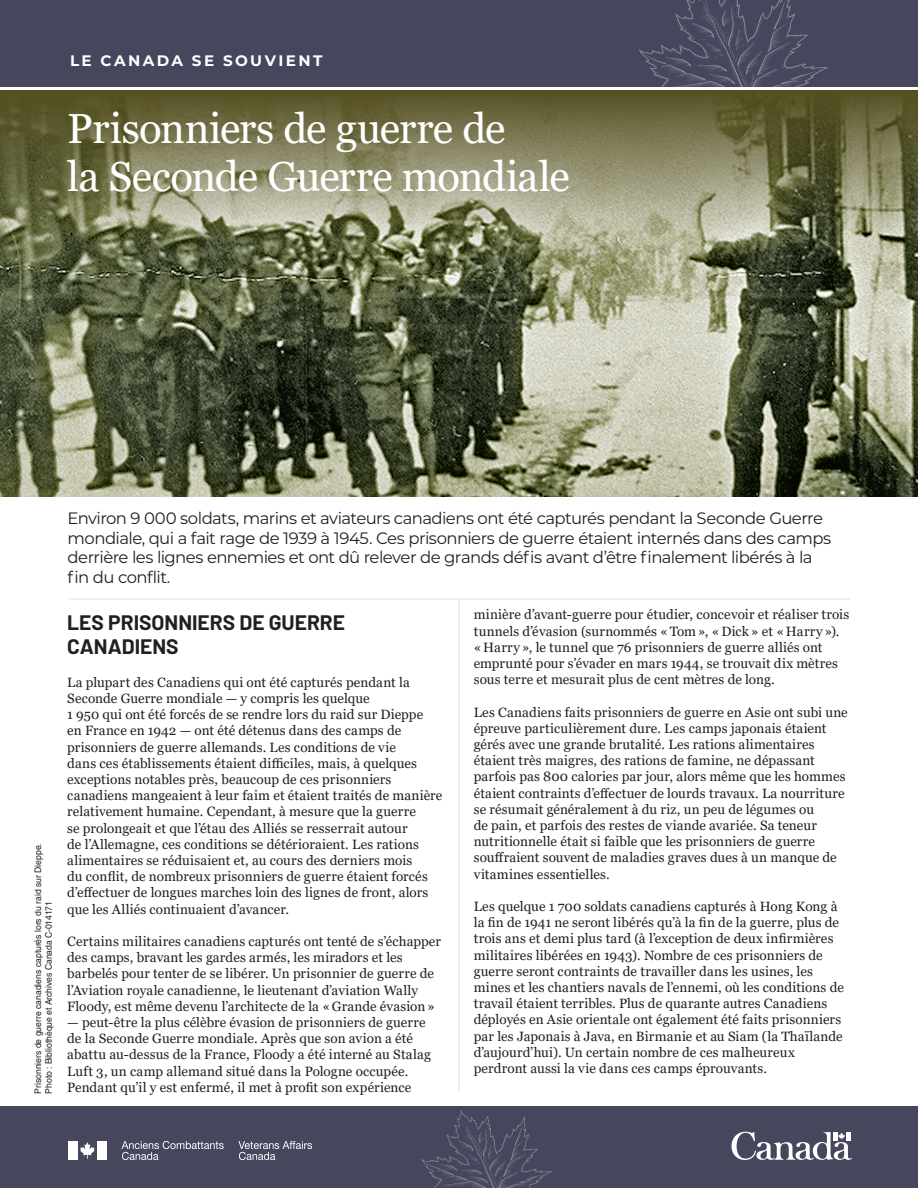
<style>
.page{position:relative;width:918px;height:1188px;background:#fff}
.page>*{position:absolute;margin:0;border:0;box-sizing:border-box;transform-origin:0 0}
.Heading_1{font:42px/48px "Georgia";letter-spacing:-.02em;color:#fff}
.t1{font:700 21px/24px "Barlow";color:#231f20}
.Paragraph_Style_1{font:16.5px/19.5px "Montserrat";letter-spacing:-.035em;color:#231f20}
.t2{font:700 15.15px "Montserrat";letter-spacing:.16em;color:#fff}
.t3{font:13.5px/16.2px "Georgia";letter-spacing:.01em;color:#231f20}
.t4{font:9px/10.8px "Helvetica LT Std";color:#231f20;scale:.96 1}
</style>
<div class="page">
<div style="left:0;top:0;width:918px;height:87px;background:#46475d"></div>
<div style="left:0;top:1107px;width:918px;height:81px;background:#46475d"></div>
<svg style="left:421px;top:1110px;width:131px;height:78px"></svg>
<svg style="left:731px;top:1132px;width:121px;height:28px"></svg>
<svg style="left:639px;top:0;width:189px;height:87px"></svg>
<div style="left:68px;top:1141px;width:9px;height:19px;background:#fff"></div>
<div style="left:97px;top:1141px;width:9px;height:19px;background:#fff"></div>
<svg style="left:80px;top:1142px;width:15px;height:17px"></svg>
<svg style="left:238px;top:1141px;width:74px;height:19px"></svg>
<svg style="left:121px;top:1141px;width:103px;height:19px"></svg>
<img style="left:0;top:233px;width:918px;height:264px">
<svg style="left:0;top:90px;width:918px;height:143px;background:#7f7e5a"></svg>
<hr style="left:459px;top:599px;width:1px;height:492px;background:#d5e3ea">
<hr style="left:69px;top:599px;width:781px;height:1px;background:#d5e3ea">
<p class="t2" style="left:70px;top:49px;width:254px">LE CANADA SE SOUVIENT</p>
<p class="Heading_1" style="left:67px;top:105px;width:504px">Prisonniers de guerre de<br>la Seconde Guerre mondiale</p>
<p class="t4" style="left:33px;top:1094px;width:262px;rotate:-90deg">Prisonniers de guerre canadiens capturés lors du raid sur Dieppe.<br>Photo : Bibliothèque et Archives Canada C-014171</p>
<p class="Paragraph_Style_1" style="left:68px;top:508px;width:765px">Environ 9 000 soldats, marins et aviateurs canadiens ont été capturés pendant la Seconde Guerre mondiale, qui a fait rage de 1939 à 1945. Ces prisonniers de guerre étaient internés dans des camps derrière les lignes ennemies et ont dû relever de grands défis avant d’être finalement libérés à la fin du conflit.</p>
<p class="t1" style="left:67px;top:611px;width:279px">LES PRISONNIERS DE GUERRE<br>CANADIENS</p>
<p class="t3" style="left:67px;top:674px;width:377px">La plupart des Canadiens qui ont été capturés pendant la Seconde Guerre mondiale — y compris les quelque<br>1 950 qui ont été forcés de se rendre lors du raid sur Dieppe<br>en France en 1942 — ont été détenus dans des camps de prisonniers de guerre allemands. Les conditions de vie<br>dans ces établissements étaient difficiles, mais, à quelques exceptions notables près, beaucoup de ces prisonniers canadiens mangeaient à leur faim et étaient traités de manière relativement humaine. Cependant, à mesure que la guerre<br>se prolongeait et que l’étau des Alliés se resserrait autour<br>de l’Allemagne, ces conditions se détérioraient. Les rations alimentaires se réduisaient et, au cours des derniers mois<br>du conflit, de nombreux prisonniers de guerre étaient forcés d’effectuer de longues marches loin des lignes de front, alors que les Alliés continuaient d’avancer.</p>
<p class="t3" style="left:67px;top:934px;width:375px">Certains militaires canadiens capturés ont tenté de s’échapper des camps, bravant les gardes armés, les miradors et les barbelés pour tenter de se libérer. Un prisonnier de guerre de l’Aviation royale canadienne, le lieutenant d’aviation Wally Floody, est même devenu l’architecte de la «Grande évasion»</p>
<p class="t3" style="left:67px;top:1015px;width:365px">— peut-être la plus célèbre évasion de prisonniers de guerre de la Seconde Guerre mondiale. Après que son avion a été abattu au-dessus de la France, Floody a été interné au Stalag Luft 3, un camp allemand situé dans la Pologne occupée.<br>Pendant qu’il y est enfermé, il met à profit son expérience</p>
<p class="t3" style="left:474px;top:607px;width:377px">minière d’avant-guerre pour étudier, concevoir et réaliser trois tunnels d’évasion (surnommés «Tom», «Dick» et «Harry»). «Harry», le tunnel que 76 prisonniers de guerre alliés ont emprunté pour s’évader en mars 1944, se trouvait dix mètres sous terre et mesurait plus de cent mètres de long.</p>
<p class="t3" style="left:474px;top:704px;width:376px">Les Canadiens faits prisonniers de guerre en Asie ont subi une épreuve particulièrement dure. Les camps japonais étaient gérés avec une grande brutalité. Les rations alimentaires étaient très maigres, des rations de famine, ne dépassant parfois pas 800 calories par jour, alors même que les hommes étaient contraints d’effectuer de lourds travaux. La nourriture se résumait généralement à du riz, un peu de légumes ou<br>de pain, et parfois des restes de viande avariée. Sa teneur nutritionnelle était si faible que les prisonniers de guerre souffraient souvent de maladies graves dues à un manque de vitamines essentielles.</p>
<p class="t3" style="left:474px;top:898px;width:372px">Les quelque 1 700 soldats canadiens capturés à Hong Kong à la fin de 1941 ne seront libérés qu’à la fin de la guerre, plus de trois ans et demi plus tard (à l’exception de deux infirmières militaires libérées en 1943). Nombre de ces prisonniers de guerre seront contraints de travailler dans les usines, les mines et les chantiers navals de l’ennemi, où les conditions de travail étaient terribles. Plus de quarante autres Canadiens déployés en Asie orientale ont également été faits prisonniers par les Japonais à Java, en Birmanie et au Siam (la Thaïlande d’aujourd’hui). Un certain nombre de ces malheureux perdront aussi la vie dans ces camps éprouvants.</p>
</div>
